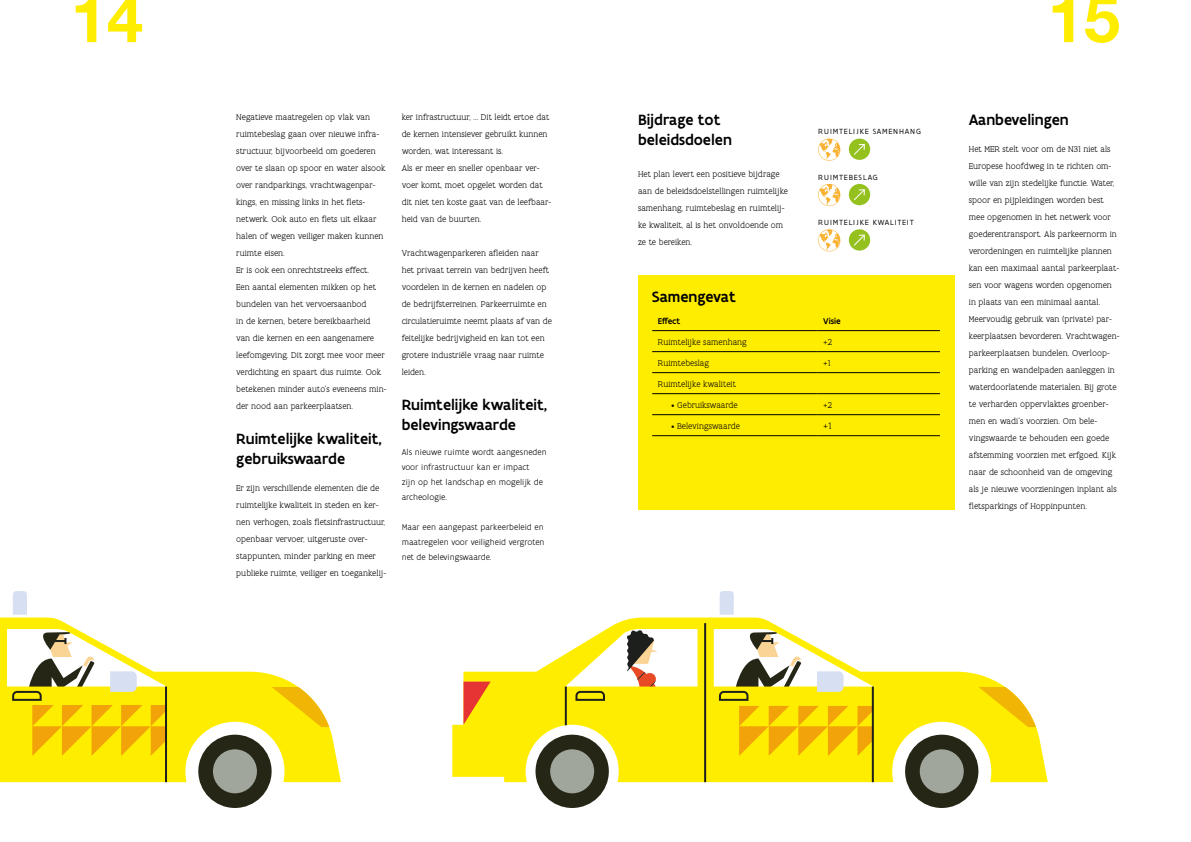
<style>
.page{position:relative;width:1191px;height:842px;background:#fff}
.page>*{position:absolute;margin:0;border:0;box-sizing:border-box;transform-origin:0 0}
.t1{font:700 65px "Helvetica Neue";color:#ffed00}
.t2{font:500 16px/20px "Flanders Art Sans";color:#000}
.t3{font:300 10px "Flanders Art Serif";color:#000}
.t4{font:300 9px/17px "Flanders Art Serif";color:#000}
.t5{font:300 9px/15px "Flanders Art Sans";color:#000}
.t6{font:500 9px "Flanders Art Sans";color:#000}
.t7{font:8px "Flanders Art Sans";letter-spacing:.105em;color:#000}
</style>
<div class="page">
<div style="left:638px;top:275px;width:316px;height:234px;background:#ffed00"></div>
<hr style="left:652px;top:351px;width:165px;height:1px;background:#000">
<hr style="left:817px;top:351px;width:123px;height:1px;background:#000">
<hr style="left:652px;top:372px;width:165px;height:1px;background:#000">
<hr style="left:817px;top:372px;width:123px;height:1px;background:#000">
<hr style="left:652px;top:393px;width:165px;height:1px;background:#000">
<hr style="left:817px;top:393px;width:123px;height:1px;background:#000">
<hr style="left:652px;top:414px;width:165px;height:1px;background:#000">
<hr style="left:817px;top:414px;width:123px;height:1px;background:#000">
<hr style="left:652px;top:435px;width:165px;height:1px;background:#000">
<hr style="left:817px;top:435px;width:123px;height:1px;background:#000">
<hr style="left:652px;top:330px;width:165px;height:1px;background:#000">
<hr style="left:817px;top:330px;width:123px;height:1px;background:#000">
<svg style="left:818px;top:139px;width:22px;height:22px"></svg>
<div style="left:849px;top:139px;width:21px;height:21px;background:#95c11f;border-radius:50%"></div>
<svg style="left:854px;top:144px;width:11px;height:11px"></svg>
<svg style="left:818px;top:229px;width:22px;height:22px"></svg>
<div style="left:849px;top:229px;width:21px;height:22px;background:#95c11f;border-radius:50%"></div>
<svg style="left:854px;top:235px;width:11px;height:11px"></svg>
<svg style="left:818px;top:184px;width:22px;height:22px"></svg>
<div style="left:849px;top:184px;width:21px;height:21px;background:#95c11f;border-radius:50%"></div>
<svg style="left:854px;top:189px;width:11px;height:11px"></svg>
<svg style="left:0;top:617px;width:341px;height:165px"></svg>
<svg style="left:272px;top:687px;width:57px;height:40px"></svg>
<svg style="left:13px;top:591px;width:14px;height:24px"></svg>
<svg style="left:0;top:621px;width:205px;height:162px"></svg>
<div style="left:198px;top:735px;width:74px;height:73px;background:#262617;border-radius:50%"></div>
<div style="left:213px;top:749px;width:44px;height:44px;background:#a1a69c;border-radius:50%"></div>
<svg style="left:452px;top:617px;width:595px;height:165px"></svg>
<svg style="left:463px;top:682px;width:27px;height:43px"></svg>
<svg style="left:978px;top:687px;width:58px;height:40px"></svg>
<svg style="left:719px;top:591px;width:15px;height:24px"></svg>
<svg style="left:535px;top:623px;width:377px;height:133px"></svg>
<svg style="left:564px;top:621px;width:311px;height:162px"></svg>
<div style="left:905px;top:735px;width:73px;height:73px;background:#262617;border-radius:50%"></div>
<div style="left:535px;top:735px;width:74px;height:73px;background:#262617;border-radius:50%"></div>
<div style="left:919px;top:749px;width:44px;height:44px;background:#a1a69c;border-radius:50%"></div>
<div style="left:550px;top:749px;width:44px;height:44px;background:#a1a69c;border-radius:50%"></div>
<h1 class="t1" style="left:71px;top:-32px;width:74px">14</h1>
<h1 class="t1" style="left:1047px;top:-32px;width:74px">15</h1>
<p class="t4" style="left:236px;top:109px;width:152px">Negatieve maatregelen op vlak van ruimtebeslag gaan over nieuwe infra&shy;structuur, bijvoorbeeld om goederen over te slaan op spoor en water alsook over randparkings, vrachtwagenpar&shy;kings, en missing links in het fiets&shy;netwerk. Ook auto en fiets uit elkaar halen of wegen veiliger maken kunnen ruimte eisen.<br>Er is ook een onrechtstreeks effect.<br>Een aantal elementen mikken op het bundelen van het vervoersaanbod<br>in de kernen, betere bereikbaarheid<br>van die kernen en een aangenamere leefomgeving. Dit zorgt mee voor meer verdichting en spaart dus ruimte. Ook betekenen minder auto’s eveneens min&shy;der nood aan parkeerplaatsen.</p>
<h2 class="t2" style="left:236px;top:429px;width:147px">Ruimtelijke kwaliteit, gebruikswaarde</h2>
<p class="t4" style="left:236px;top:480px;width:151px">Er zijn verschillende elementen die de ruimtelijke kwaliteit in steden en ker&shy;nen verhogen, zoals fietsinfrastructuur, openbaar vervoer, uitgeruste over&shy;stappunten, minder parking en meer publieke ruimte, veiliger en toegankelij-</p>
<p class="t4" style="left:402px;top:109px;width:151px">ker infrastructuur, … Dit leidt ertoe dat de kernen intensiever gebruikt kunnen worden, wat interessant is.<br>Als er meer en sneller openbaar ver&shy;voer komt, moet opgelet worden dat dit niet ten koste gaat van de leefbaar&shy;heid van de buurten.</p>
<p class="t4" style="left:402px;top:245px;width:152px">Vrachtwagenparkeren afleiden naar het privaat terrein van bedrijven heeft voordelen in de kernen en nadelen op de bedrijfsterreinen. Parkeerruimte en circulatieruimte neemt plaats af van de feitelijke bedrijvigheid en kan tot een grotere industriële vraag naar ruimte leiden.</p>
<h2 class="t2" style="left:402px;top:395px;width:147px">Ruimtelijke kwaliteit, belevingswaarde</h2>
<p class="t5" style="left:402px;top:445px;width:146px">Als nieuwe ruimte wordt aangesneden voor infrastructuur kan er impact<br>zijn op het landschap en mogelijk de archeologie.</p>
<p class="t5" style="left:402px;top:520px;width:144px;text-align:justify">Maar een aangepast parkeerbeleid en maatregelen voor veiligheid vergroten net de belevingswaarde.</p>
<h2 class="t2" style="left:638px;top:110px;width:95px">Bijdrage tot beleidsdoelen</h2>
<p class="t4" style="left:638px;top:166px;width:152px">Het plan levert een positieve bijdrage aan de beleidsdoelstellingen ruimtelijke samenhang, ruimtebeslag en ruimtelij&shy;ke kwaliteit, al is het onvoldoende om ze te bereiken.</p>
<h2 class="t2" style="left:652px;top:287px;width:85px">Samengevat</h2>
<p class="t7" style="left:818px;top:126px;width:104px">RUIMTELIJKE SAMENHANG</p>
<p class="t7" style="left:818px;top:172px;width:61px">RUIMTEBESLAG</p>
<p class="t7" style="left:818px;top:217px;width:97px">RUIMTELIJKE KWALITEIT</p>
<p class="t6" style="left:658px;top:315px;width:24px">Effect</p>
<p class="t6" style="left:823px;top:315px;width:19px">Visie</p>
<p class="t4" style="left:658px;top:333px;width:90px">Ruimtelijke samenhang</p>
<p class="t4" style="left:823px;top:333px;width:10px">+2</p>
<p class="t4" style="left:658px;top:354px;width:53px">Ruimtebeslag</p>
<p class="t4" style="left:823px;top:354px;width:9px">+1</p>
<p class="t4" style="left:658px;top:375px;width:80px">Ruimtelijke kwaliteit</p>
<p class="t4" style="left:671px;top:396px;width:68px">• Gebruikswaarde</p>
<p class="t4" style="left:823px;top:396px;width:10px">+2</p>
<p class="t4" style="left:671px;top:417px;width:70px">• Belevingswaarde</p>
<p class="t3" style="left:823px;top:420px;width:10px">+1</p>
<h2 class="t2" style="left:968px;top:110px;width:101px">Aanbevelingen</h2>
<p class="t4" style="left:969px;top:141px;width:152px">Het MER stelt voor om de N31 niet als Europese hoofdweg in te richten om&shy;wille van zijn stedelijke functie. Water, spoor en pijpleidingen worden best mee opgenomen in het netwerk voor goederentransport. Als parkeernorm in verordeningen en ruimtelijke plannen kan een maximaal aantal parkeerplaat&shy;sen voor wagens worden opgenomen in plaats van een minimaal aantal.<br>Meervoudig gebruik van (private) par&shy;keerplaatsen bevorderen. Vrachtwagen&shy;parkeerplaatsen bundelen. Overloop&shy;parking en wandelpaden aanleggen in waterdoorlatende materialen. Bij grote te verharden oppervlaktes groenber&shy;men en wadi’s voorzien. Om bele&shy;vingswaarde te behouden een goede afstemming voorzien met erfgoed. Kijk naar de schoonheid van de omgeving als je nieuwe voorzieningen inplant als fietsparkings of Hoppinpunten.</p>
</div>
